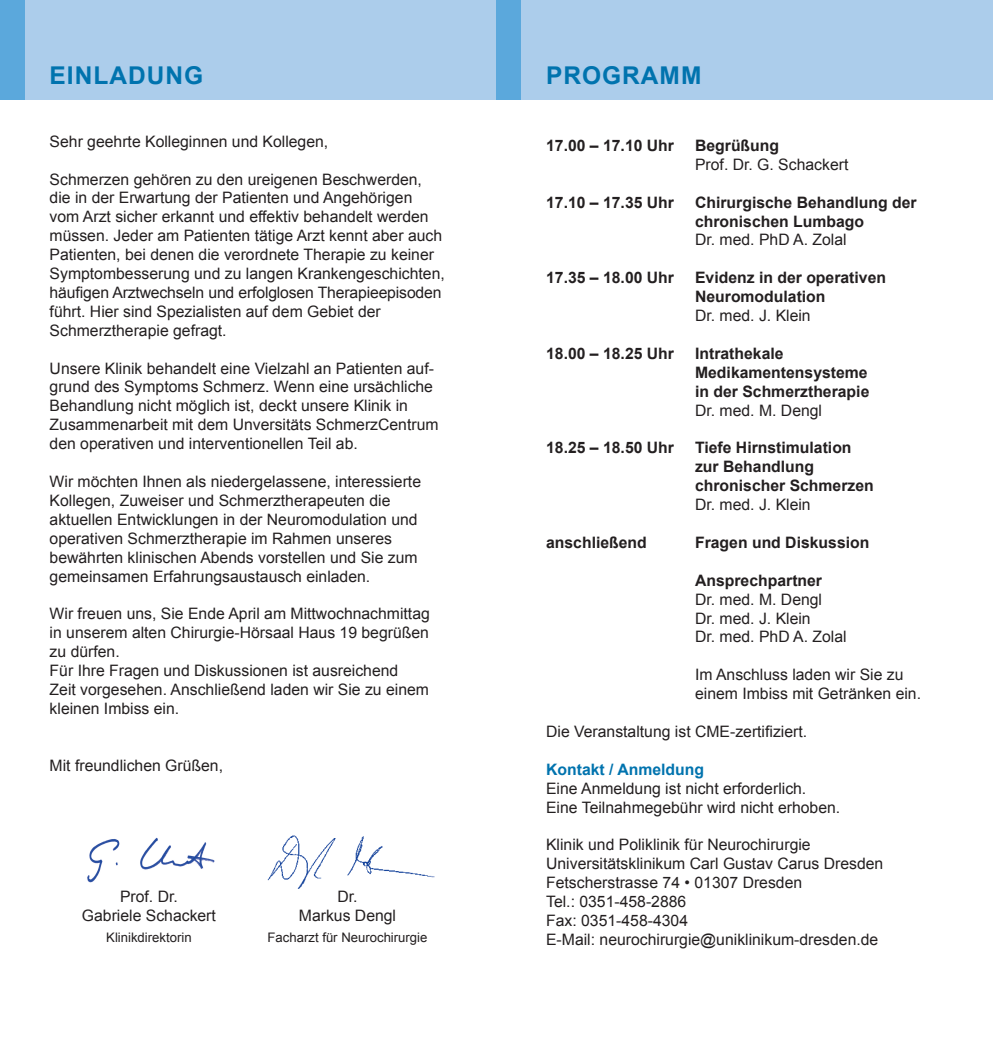
<style>
.page{position:relative;width:993px;height:1042px;background:#fff}
.page>*{position:absolute;margin:0;border:0;box-sizing:border-box;transform-origin:0 0}
.t1{font:700 24.5px "Arial";letter-spacing:.04em;color:#0073ae}
.t2{font:15.75px/18.9px "Arial";color:#231f20}
.t3{font:700 15.75px/18.9px "Arial";color:#231f20}
.t4{font:700 15.75px "Arial";color:#0073ae}
.t5{font:13.12px "Arial";color:#231f20}
</style>
<div class="page">
<div style="left:0;top:0;width:992px;height:99px;background:#accdeb"></div>
<div style="left:496px;top:0;width:25px;height:99px;background:#5ba8dc"></div>
<div style="left:0;top:0;width:25px;height:99px;background:#5ba8dc"></div>
<img style="left:87px;top:837px;width:128px;height:46px">
<img style="left:267px;top:835px;width:168px;height:53px">
<h1 class="t1" style="left:50px;top:59px;width:155px">EINLADUNG</h1>
<p class="t2" style="left:50px;top:132px;width:280px">Sehr geehrte Kolleginnen und Kollegen,</p>
<p class="t2" style="left:50px;top:170px;width:396px">Schmerzen gehören zu den ureigenen Beschwerden, die in der Erwartung der Patienten und Angehörigen vom Arzt sicher erkannt und effektiv behandelt werden müssen. Jeder am Patienten tätige Arzt kennt aber auch Patienten, bei denen die verordnete Therapie zu keiner Symptombesserung und zu langen Krankengeschichten, häufigen Arztwechseln und erfolglosen Therapieepisoden führt. Hier sind Spezialisten auf dem Gebiet der Schmerztherapie gefragt.</p>
<p class="t2" style="left:50px;top:359px;width:390px">Unsere Klinik behandelt eine Vielzahl an Patienten auf&shy;grund des Symptoms Schmerz. Wenn eine ursächliche Behandlung nicht möglich ist, deckt unsere Klinik in Zusammenarbeit mit dem Unversitäts SchmerzCentrum den operativen und interventionellen Teil ab.</p>
<p class="t2" style="left:50px;top:472px;width:373px">Wir möchten Ihnen als niedergelassene, interessierte Kollegen, Zuweiser und Schmerztherapeuten die aktuellen Entwicklungen in der Neuromodulation und operativen Schmerztherapie im Rahmen unseres bewährten klinischen Abends vorstellen und Sie zum gemeinsamen Erfahrungsaustausch einladen.</p>
<p class="t2" style="left:50px;top:604px;width:381px">Wir freuen uns, Sie Ende April am Mittwochnachmittag in unserem alten Chirurgie-Hörsaal Haus 19 begrüßen zu dürfen.<br>Für Ihre Fragen und Diskussionen ist ausreichend<br>Zeit vorgesehen. Anschließend laden wir Sie zu einem kleinen Imbiss ein.</p>
<p class="t2" style="left:50px;top:756px;width:175px">Mit freundlichen Grüßen,</p>
<p class="t2" style="left:82px;top:887px;width:135px;text-align:center">Prof. Dr.<br>Gabriele Schackert</p>
<p class="t5" style="left:106px;top:928px;width:87px">Klinikdirektorin</p>
<p class="t2" style="left:299px;top:887px;width:99px;text-align:center">Dr.<br>Markus Dengl</p>
<p class="t5" style="left:267px;top:928px;width:161px">Facharzt für Neurochirurgie</p>
<h1 class="t1" style="left:546px;top:59px;width:157px">PROGRAMM</h1>
<p class="t3" style="left:546px;top:136px;width:129px">17.00 – 17.10 Uhr</p>
<p class="t3" style="left:694px;top:136px;width:85px">Begrüßung</p>
<p class="t2" style="left:694px;top:155px;width:155px">Prof. Dr. G. Schackert</p>
<p class="t3" style="left:546px;top:193px;width:129px">17.10 – 17.35 Uhr</p>
<p class="t3" style="left:694px;top:193px;width:223px">Chirurgische Behandlung der chronischen Lumbago</p>
<p class="t2" style="left:694px;top:231px;width:153px">Dr. med. PhD A. Zolal</p>
<p class="t3" style="left:546px;top:269px;width:129px">17.35 – 18.00 Uhr</p>
<p class="t3" style="left:694px;top:269px;width:192px">Evidenz in der operativen<br>Neuromodulation</p>
<p class="t2" style="left:694px;top:306px;width:117px">Dr. med. J. Klein</p>
<p class="t3" style="left:546px;top:344px;width:129px">18.00 – 18.25 Uhr</p>
<p class="t3" style="left:694px;top:344px;width:176px">Intrathekale<br>Medikamentensysteme in der Schmerztherapie</p>
<p class="t2" style="left:694px;top:401px;width:128px">Dr. med. M. Dengl</p>
<p class="t3" style="left:546px;top:439px;width:129px">18.25 – 18.50 Uhr</p>
<p class="t3" style="left:694px;top:439px;width:180px">Tiefe Hirnstimulation zur Behandlung chronischer Schmerzen</p>
<p class="t2" style="left:694px;top:495px;width:117px">Dr. med. J. Klein</p>
<p class="t3" style="left:546px;top:533px;width:102px">anschließend</p>
<p class="t3" style="left:694px;top:533px;width:176px">Fragen und Diskussion</p>
<p class="t3" style="left:694px;top:571px;width:128px">Ansprechpartner</p>
<p class="t2" style="left:694px;top:590px;width:153px">Dr. med. M. Dengl<br>Dr. med. J. Klein<br>Dr. med. PhD A. Zolal</p>
<p class="t2" style="left:694px;top:665px;width:227px">Im Anschluss laden wir Sie zu einem Imbiss mit Getränken ein.</p>
<p class="t2" style="left:546px;top:722px;width:262px">Die Veranstaltung ist CME-zertifiziert.</p>
<p class="t4" style="left:546px;top:759px;width:159px">Kontakt / Anmeldung</p>
<p class="t2" style="left:546px;top:779px;width:295px">Eine Anmeldung ist nicht erforderlich.<br>Eine Teilnahmegebühr wird nicht erhoben.</p>
<p class="t2" style="left:546px;top:835px;width:338px">Klinik und Poliklinik für Neurochirurgie Universitätsklinikum Carl Gustav Carus Dresden Fetscherstrasse 74 • 01307 Dresden<br>Tel.: 0351-458-2886<br>Fax: 0351-458-4304<br>E-Mail: neurochirurgie@uniklinikum-dresden.de</p>
</div>
